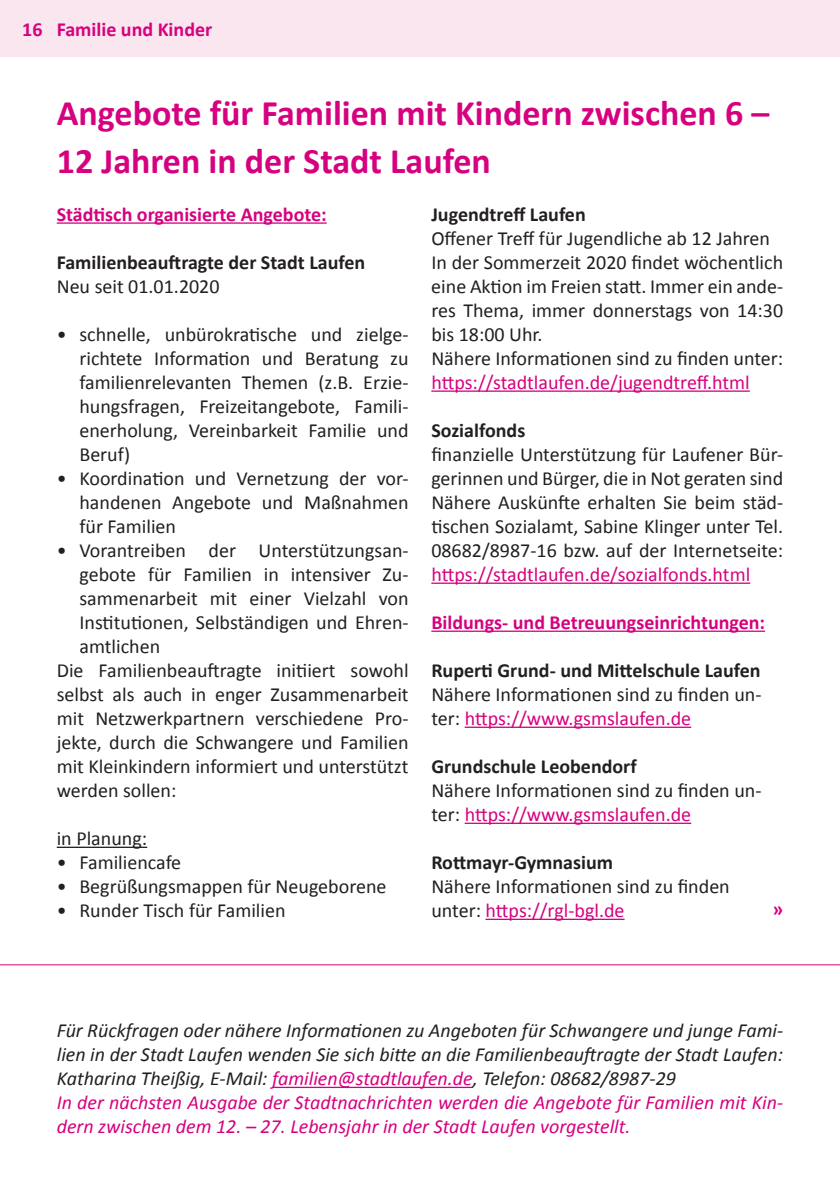
<style>
.page{position:relative;width:840px;height:1191px;background:#fff}
.page>*{position:absolute;margin:0;border:0;box-sizing:border-box;transform-origin:0 0}
.t1{font:700 36px/48px "Calibri";color:#d6017f}
.t2{font:20px/24px "Calibri";color:#231f20}
.t3{font:italic 20px/24px "Calibri";color:#231f20}
.t4{font:700 20px "Calibri";color:#231f20}
.t5{font:700 20px "Calibri";color:#d6017f}
.t6{font:20px "Calibri";color:#d6017f}
.s1{color:#d6017f}
</style>
<div class="page">
<hr style="left:431px;top:390px;width:318px;height:2px;background:#d6017f">
<hr style="left:431px;top:582px;width:318px;height:2px;background:#d6017f">
<hr style="left:431px;top:630px;width:333px;height:2px;background:#d6017f">
<hr style="left:464px;top:726px;width:227px;height:2px;background:#d6017f">
<hr style="left:464px;top:822px;width:227px;height:2px;background:#d6017f">
<hr style="left:485px;top:918px;width:139px;height:2px;background:#d6017f">
<hr style="left:57px;top:222px;width:269px;height:2px;background:#d6017f">
<hr style="left:57px;top:846px;width:90px;height:2px;background:#231f20">
<div style="left:0;top:0;width:839px;height:57px;background:#f9e6ee"></div>
<hr style="left:272px;top:1086px;width:200px;height:2px;background:#d6017f">
<hr style="left:0;top:964px;width:839px;height:1px;background:#d6017f">
<p class="t5" style="left:22px;top:16px;width:191px">16 Familie und Kinder</p>
<h1 class="t1" style="left:57px;top:89px;width:713px">Angebote für Familien mit Kindern zwischen 6 –<br>12 Jahren in der Stadt Laufen</h1>
<p class="t5" style="left:57px;top:201px;width:271px">Städtisch organisierte Angebote:</p>
<p class="t4" style="left:57px;top:249px;width:310px">Familienbeauftragte der Stadt Laufen</p>
<p class="t2" style="left:57px;top:274px;width:164px">Neu seit 01.01.2020</p>
<p class="t2" style="left:79px;top:322px;width:330px;text-align:justify;text-indent:-23px">• schnelle, unbürokratische und zielge&shy;richtete Information und Beratung zu familienrelevanten Themen (z.B. Erzie&shy;hungsfragen, Freizeitangebote, Famili&shy;enerholung, Vereinbarkeit Familie und Beruf)</p>
<p class="t2" style="left:79px;top:466px;width:330px;text-align:justify;text-indent:-23px">• Koordination und Vernetzung der vor&shy;handenen Angebote und Maßnahmen für Familien</p>
<p class="t2" style="left:57px;top:538px;width:353px">• Vorantreiben der Unterstützungsan-</p>
<p class="t2" style="left:79px;top:562px;width:330px">gebote für Familien in intensiver Zu-</p>
<p class="t2" style="left:79px;top:586px;width:330px">sammenarbeit mit einer Vielzahl von</p>
<p class="t2" style="left:79px;top:610px;width:330px">Institutionen, Selbständigen und Ehren-</p>
<p class="t2" style="left:79px;top:634px;width:82px">amtlichen</p>
<p class="t2" style="left:57px;top:658px;width:353px">Die Familienbeauftragte initiiert sowohl</p>
<p class="t2" style="left:57px;top:682px;width:353px">selbst als auch in enger Zusammenarbeit</p>
<p class="t2" style="left:57px;top:706px;width:353px">mit Netzwerkpartnern verschiedene Pro-</p>
<p class="t2" style="left:57px;top:730px;width:353px">jekte, durch die Schwangere und Familien</p>
<p class="t2" style="left:57px;top:754px;width:353px">mit Kleinkindern informiert und unterstützt</p>
<p class="t2" style="left:57px;top:778px;width:121px">werden sollen:</p>
<p class="t2" style="left:57px;top:826px;width:92px">in Planung:</p>
<p class="t2" style="left:57px;top:850px;width:126px">• Familiencafe</p>
<p class="t2" style="left:57px;top:874px;width:331px">• Begrüßungsmappen für Neugeborene</p>
<p class="t2" style="left:57px;top:898px;width:230px">• Runder Tisch für Familien</p>
<p class="t4" style="left:431px;top:201px;width:156px">Jugendtreff Laufen</p>
<p class="t2" style="left:431px;top:226px;width:353px">Offener Treff für Jugendliche ab 12 Jahren In der Sommerzeit 2020 findet wöchentlich eine Aktion im Freien statt. Immer ein ande&shy;res Thema, immer donnerstags von 14:30 bis 18:00 Uhr.<br>Nähere Informationen sind zu finden unter:</p>
<p class="t6" style="left:431px;top:369px;width:320px">https://stadtlaufen.de/jugendtreff.html</p>
<p class="t4" style="left:431px;top:417px;width:95px">Sozialfonds</p>
<p class="t2" style="left:431px;top:442px;width:353px;text-align:justify">finanzielle Unterstützung für Laufener Bür&shy;gerinnen und Bürger, die in Not geraten sind Nähere Auskünfte erhalten Sie beim städ&shy;tischen Sozialamt, Sabine Klinger unter Tel.<br>08682/8987-16 bzw. auf der Internetseite:</p>
<p class="t6" style="left:431px;top:561px;width:320px">https://stadtlaufen.de/sozialfonds.html</p>
<p class="t5" style="left:431px;top:609px;width:335px">Bildungs- und Betreuungseinrichtungen:</p>
<p class="t4" style="left:431px;top:657px;width:330px">Ruperti Grund- und Mittelschule Laufen</p>
<p class="t2" style="left:431px;top:682px;width:331px">Nähere Informationen sind zu finden un&shy;ter: <span class="s1">https://www.gsmslaufen.de</span></p>
<p class="t4" style="left:431px;top:753px;width:207px">Grundschule Leobendorf</p>
<p class="t2" style="left:431px;top:778px;width:331px">Nähere Informationen sind zu finden un&shy;ter: <span class="s1">https://www.gsmslaufen.de</span></p>
<p class="t4" style="left:431px;top:849px;width:183px">Rottmayr-Gymnasium</p>
<p class="t2" style="left:431px;top:874px;width:300px">Nähere Informationen sind zu finden unter: <span class="s1">https://rgl-bgl.de</span></p>
<p class="t5" style="left:772px;top:897px;width:12px">»</p>
<p class="t3" style="left:57px;top:1017px;width:727px">Für Rückfragen oder nähere Informationen zu Angeboten für Schwangere und junge Fami&shy;lien in der Stadt Laufen wenden Sie sich bitte an die Familienbeauftragte der Stadt Laufen:<br>Katharina Theißig, E-Mail: <span class="s1">familien@stadtlaufen.de</span>, Telefon: 08682/8987-29<br><span class="s1">In der nächsten Ausgabe der Stadtnachrichten werden die Angebote für Familien mit Kin&shy;dern zwischen dem 12. – 27. Lebensjahr in der Stadt Laufen vorgestellt.</span></p>
</div>
